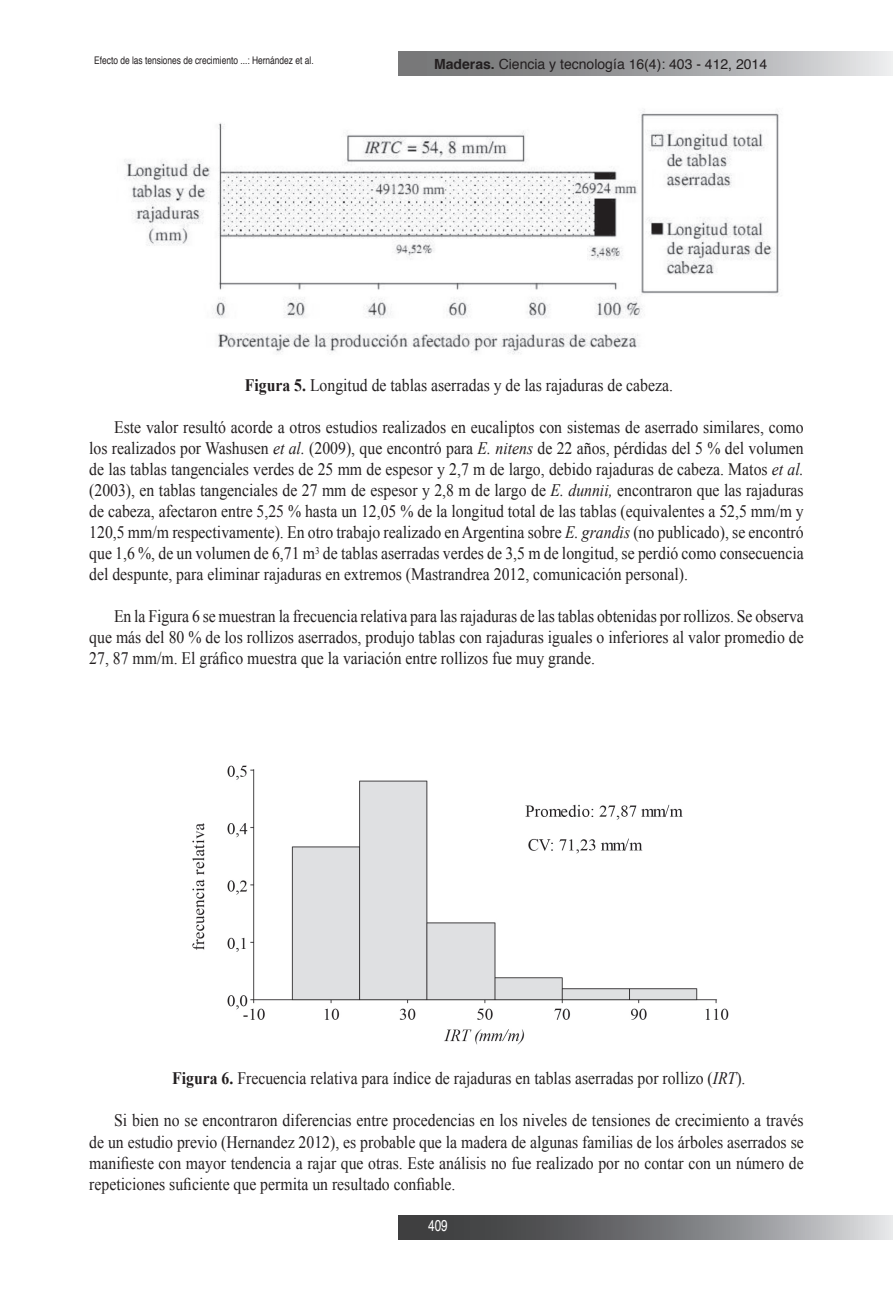
<style>
.page{position:relative;width:893px;height:1315px;background:#fff}
.page>*{position:absolute;margin:0;border:0;box-sizing:border-box;transform-origin:0 0}
.t1{font:17.5px/21px "Times New Roman";color:#231f20;text-align:justify;scale:.9 1}
.t2{font:15.75px "Helvetica";color:#fff;scale:.75 1}
.t3{font:14px "Helvetica";color:#231f20}
.t4{font:10.5px "Helvetica";color:#231f20;scale:.8 1}
.s1{font-weight:700}
.s2{font-style:italic}
</style>
<div class="page">
<svg style="left:398px;top:51px;width:495px;height:24px;background:#a2a2a4"></svg>
<svg style="left:398px;top:1215px;width:495px;height:24px;background:#7a7b7d"></svg>
<img style="left:124px;top:109px;width:655px;height:246px">
<img style="left:192px;top:765px;width:537px;height:280px">
<p class="t4" style="left:94px;top:52px;width:276px">Efecto de las tensiones de crecimiento ...: Hernández et al.</p>
<p class="t3" style="left:434px;top:53px;width:335px"><span class="s1">Maderas.</span> Ciencia y tecnología 16(4): 403 - 412, 2014</p>
<p class="t1" style="left:245px;top:375px;width:477px"><span class="s1">Figura 5.</span> Longitud de tablas aserradas y de las rajaduras de cabeza.</p>
<p class="t1" style="left:89px;top:417px;width:795px;text-indent:25px">Este valor resultó acorde a otros estudios realizados en eucaliptos con sistemas de aserrado similares, como los realizados por Washusen <span class="s2">et al.</span> (2009), que encontró para <span class="s2">E. nitens</span> de 22 años, pérdidas del 5 % del volumen de las tablas tangenciales verdes de 25 mm de espesor y 2,7 m de largo, debido rajaduras de cabeza. Matos <span class="s2">et al. </span>(2003), en tablas tangenciales de 27 mm de espesor y 2,8 m de largo de <span class="s2">E. dunnii,</span> encontraron que las rajaduras de cabeza, afectaron entre 5,25 % hasta un 12,05 % de la longitud total de las tablas (equivalentes a 52,5 mm/m y 120,5 mm/m respectivamente). En otro trabajo realizado en Argentina sobre <span class="s2">E. grandis</span> (no publicado), se encontró que 1,6 %, de un volumen de 6,71 m<sup>3</sup> de tablas aserradas verdes de 3,5 m de longitud, se perdió como consecuencia del despunte, para eliminar rajaduras en extremos (Mastrandrea 2012, comunicación personal).</p>
<p class="t1" style="left:89px;top:606px;width:796px;text-indent:25px">En la Figura 6 se muestran la frecuencia relativa para las rajaduras de las tablas obtenidas por rollizos. Se observa que más del 80 % de los rollizos aserrados, produjo tablas con rajaduras iguales o inferiores al valor promedio de 27, 87 mm/m. El gráfico muestra que la variación entre rollizos fue muy grande.</p>
<p class="t1" style="left:172px;top:1068px;width:639px"><span class="s1">Figura 6.</span> Frecuencia relativa para índice de rajaduras en tablas aserradas por rollizo (<span class="s2">IRT</span>).</p>
<p class="t1" style="left:89px;top:1110px;width:795px;text-indent:25px">Si bien no se encontraron diferencias entre procedencias en los niveles de tensiones de crecimiento a través de un estudio previo (Hernandez 2012), es probable que la madera de algunas familias de los árboles aserrados se manifieste con mayor tendencia a rajar que otras. Este análisis no fue realizado por no contar con un número de repeticiones suficiente que permita un resultado confiable.</p>
<p class="t2" style="left:428px;top:1213px;width:28px">409</p>
</div>
